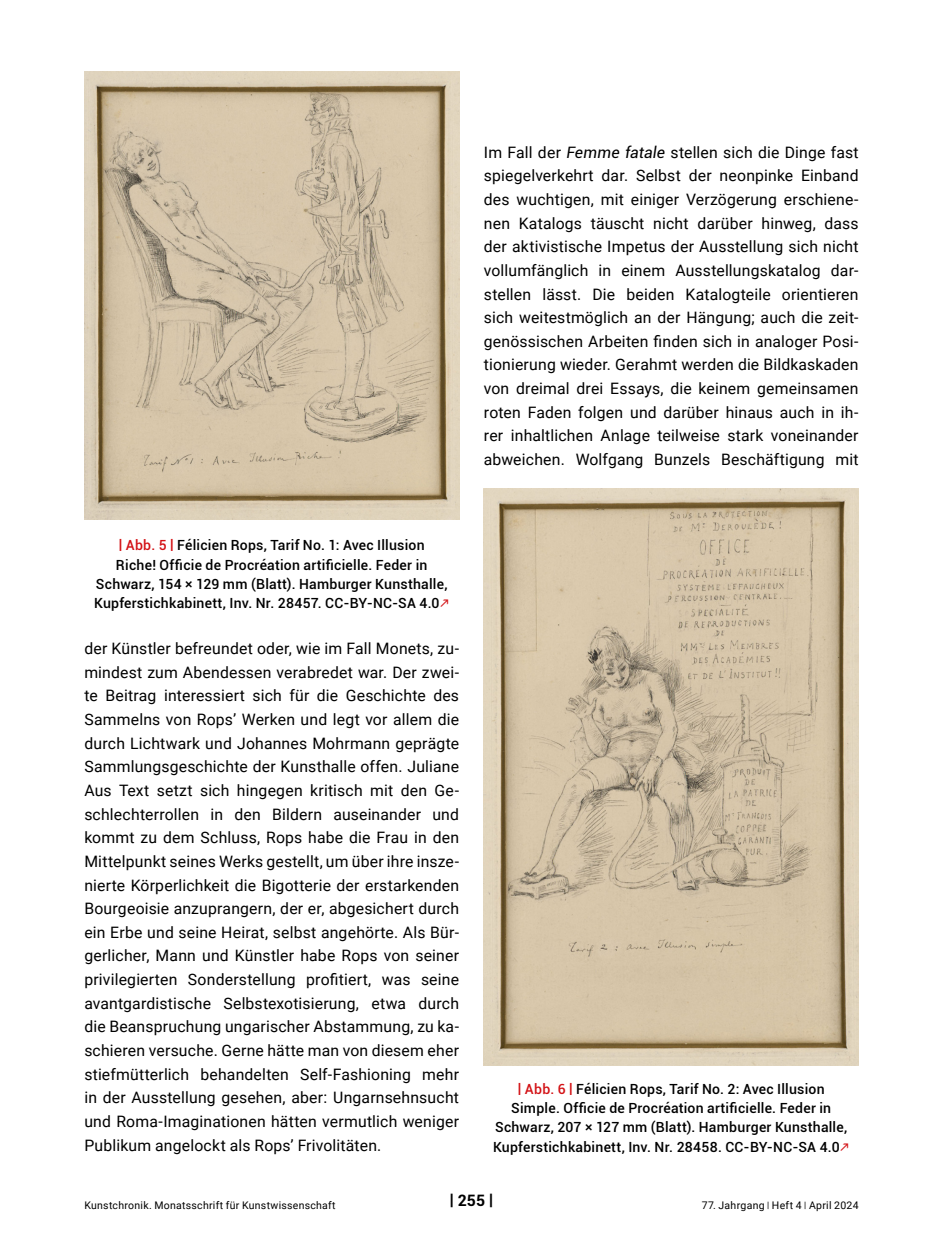
<style>
.page{position:relative;width:943px;height:1241px;background:#fff}
.page>*{position:absolute;margin:0;border:0;box-sizing:border-box;transform-origin:0 0}
.Fließtext{font:15.75px/23.6px "Roboto";letter-spacing:.01em;color:#000;text-align:justify}
.t1{font:700 15.75px "Roboto";color:#000}
.t2{font:500 14px/19.2px "Roboto";letter-spacing:.015em;color:#000;text-align:center}
.t3{font:10.5px "Roboto";letter-spacing:.025em;color:#000}
.s1{font-style:italic}
.s2{font-weight:700;color:#d31216}
.s3{color:#d31216}
.s4{font-size:8.75px}
</style>
<div class="page">
<img style="left:84px;top:71px;width:375px;height:448px">
<img style="left:484px;top:488px;width:374px;height:577px">
<p class="Fließtext" style="left:484px;top:140px;width:376px">Im Fall der <span class="s1">Femme fatale</span> stellen sich die Dinge fast spiegelverkehrt dar. Selbst der neonpinke Einband des wuchtigen, mit einiger Verzögerung erschiene&shy;nen Katalogs täuscht nicht darüber hinweg, dass der aktivistische Impetus der Ausstellung sich nicht vollumfänglich in einem Ausstellungskatalog dar&shy;stellen lässt. Die beiden Katalogteile orientieren sich weitestmöglich an der Hängung; auch die zeit&shy;genössischen Arbeiten finden sich in analoger Posi&shy;tionierung wieder. Gerahmt werden die Bildkaskaden von dreimal drei Essays, die keinem gemeinsamen roten Faden folgen und darüber hinaus auch in ih&shy;rer inhaltlichen Anlage teilweise stark voneinander abweichen. Wolfgang Bunzels Beschäftigung mit</p>
<p class="t2" style="left:94px;top:535px;width:355px"><span class="s2">|</span> <span class="s3">Abb. 5</span> <span class="s2">|</span> Félicien Rops, Tarif No. 1: Avec Illusion<br>Riche! Officie de Procréation artificielle. Feder in Schwarz, 154 × 129 mm (Blatt). Hamburger Kunsthalle, Kupferstichkabinett, Inv. Nr. 28457. CC-BY-NC-SA 4.0</p>
<p class="Fließtext" style="left:84px;top:636px;width:376px">der Künstler befreundet oder, wie im Fall Monets, zu&shy;mindest zum Abendessen verabredet war. Der zwei&shy;te Beitrag interessiert sich für die Geschichte des Sammelns von Rops’ Werken und legt vor allem die durch Lichtwark und Johannes Mohrmann geprägte Sammlungsgeschichte der Kunsthalle offen. Juliane Aus Text setzt sich hingegen kritisch mit den Ge&shy;schlechterrollen in den Bildern auseinander und kommt zu dem Schluss, Rops habe die Frau in den Mittelpunkt seines Werks gestellt, um über ihre insze&shy;nierte Körperlichkeit die Bigotterie der erstarkenden Bourgeoisie anzuprangern, der er, abgesichert durch ein Erbe und seine Heirat, selbst angehörte. Als Bür&shy;gerlicher, Mann und Künstler habe Rops von seiner privilegierten Sonderstellung profitiert, was seine avantgardistische Selbstexotisierung, etwa durch die Beanspruchung ungarischer Abstammung, zu ka&shy;schieren versuche. Gerne hätte man von diesem eher stiefmütterlich behandelten Self-Fashioning mehr in der Ausstellung gesehen, aber: Ungarnsehnsucht und Roma-Imaginationen hätten vermutlich weniger Publikum angelockt als Rops’ Frivolitäten.</p>
<p class="t2" style="left:493px;top:1078px;width:356px"><span class="s2">|</span> <span class="s3">Abb. 6</span> <span class="s2">|</span> Félicien Rops, Tarif No. 2: Avec Illusion Simple. Officie de Procréation artificielle. Feder in Schwarz, 207 × 127 mm (Blatt). Hamburger Kunsthalle, Kupferstichkabinett, Inv. Nr. 28458. CC-BY-NC-SA 4.0</p>
<p class="t1" style="left:450px;top:1189px;width:45px">| 255 |</p>
<p class="t3" style="left:84px;top:1197px;width:253px">Kunstchronik. Monatsschrift für Kunstwissenschaft</p>
<p class="t3" style="left:701px;top:1197px;width:158px">77. Jahrgang <span class="s4">|</span> Heft 4 <span class="s4">|</span> April 2024</p>
</div>
